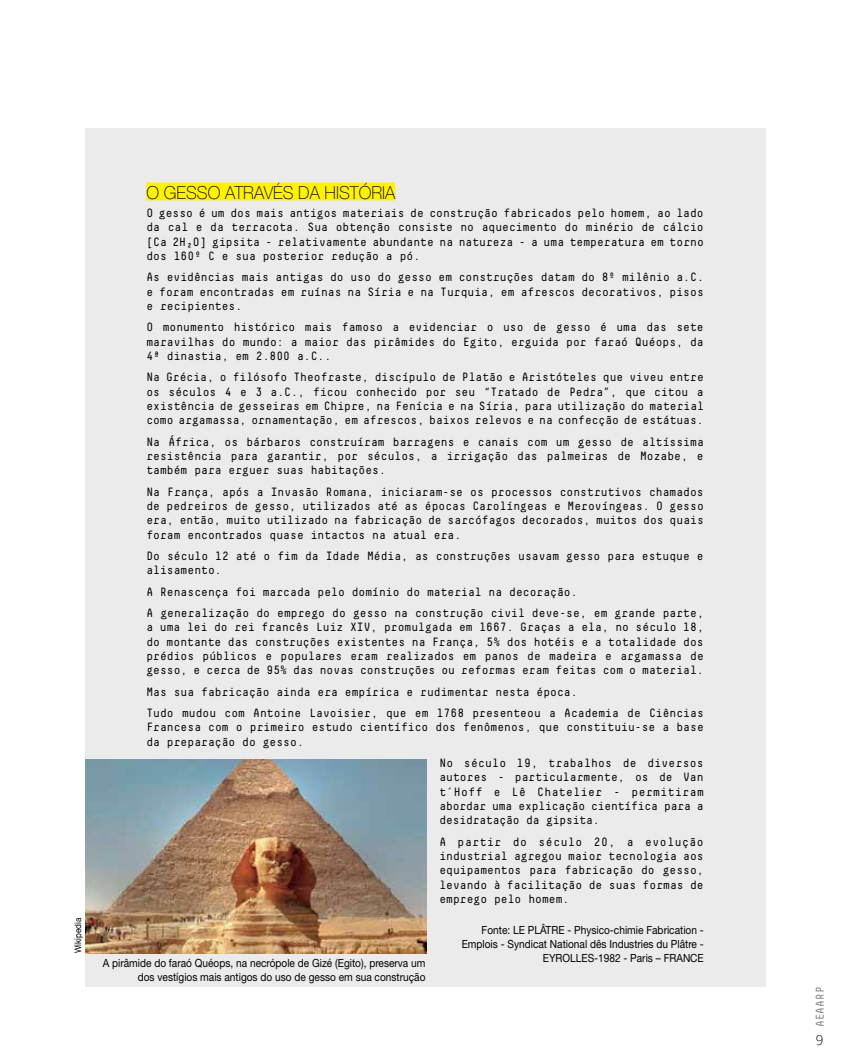
<style>
.page{position:relative;width:851px;height:1063px;background:#fff}
.page>*{position:absolute;margin:0;border:0;box-sizing:border-box;transform-origin:0 0}
.t1{font:100 18px "Helvetica Neue LT Std";color:#000;scale:.95 1}
.t2{font:300 13.5px "Open Sans";color:#000}
.t3{font:12px/14.4px "Decima Mono Pro";color:#000;text-align:justify;scale:.95 1}
.t4{font:11.25px/14px "Helvetica Neue LT Std";color:#000;text-align:right;scale:.9 1}
.t5{font:11.25px "Decima Mono Pro";color:#808285}
.t6{font:9px "Helvetica Neue LT Std";color:#000;scale:.9 1}
</style>
<div class="page">
<div style="left:85px;top:128px;width:680px;height:858px;background:#e6e7e8"></div>
<div style="left:146px;top:182px;width:249px;height:18px;background:#fff200"></div>
<img style="left:85px;top:760px;width:341px;height:193px">
<p class="t6" style="left:72px;top:953px;width:41px;rotate:-90deg">Wikipedia</p>
<h1 class="t1" style="left:146px;top:182px;width:263px">O GESSO ATRAVÉS DA HISTÓRIA</h1>
<p class="t3" style="left:146px;top:205px;width:588px">O gesso é um dos mais antigos materiais de construção fabricados pelo homem, ao lado da cal e da terracota. Sua obtenção consiste no aquecimento do minério de cálcio [Ca 2H₂O] gipsita - relativamente abundante na natureza - a uma temperatura em torno dos 160º C e sua posterior redução a pó.</p>
<p class="t3" style="left:146px;top:270px;width:588px">As evidências mais antigas do uso do gesso em construções datam do 8º milênio a.C. e foram encontradas em ruínas na Síria e na Turquia, em afrescos decorativos, pisos e recipientes.</p>
<p class="t3" style="left:146px;top:320px;width:588px">O monumento histórico mais famoso a evidenciar o uso de gesso é uma das sete maravilhas do mundo: a maior das pirâmides do Egito, erguida por faraó Quéops, da 4ª dinastia, em 2.800 a.C..</p>
<p class="t3" style="left:146px;top:370px;width:588px">Na Grécia, o filósofo Theofraste, discípulo de Platão e Aristóteles que viveu entre os séculos 4 e 3 a.C., ficou conhecido por seu “Tratado de Pedra”, que citou a existência de gesseiras em Chipre, na Fenícia e na Síria, para utilização do material como argamassa, ornamentação, em afrescos, baixos relevos e na confecção de estátuas.</p>
<p class="t3" style="left:146px;top:434px;width:588px">Na África, os bárbaros construíram barragens e canais com um gesso de altíssima resistência para garantir, por séculos, a irrigação das palmeiras de Mozabe, e também para erguer suas habitações.</p>
<p class="t3" style="left:146px;top:484px;width:588px">Na França, após a Invasão Romana, iniciaram-se os processos construtivos chamados de pedreiros de gesso, utilizados até as épocas Carolíngeas e Merovíngeas. O gesso era, então, muito utilizado na fabricação de sarcófagos decorados, muitos dos quais foram encontrados quase intactos na atual era.</p>
<p class="t3" style="left:146px;top:549px;width:588px">Do século 12 até o fim da Idade Média, as construções usavam gesso para estuque e alisamento.</p>
<p class="t3" style="left:146px;top:581px;width:588px;line-height:21.1px">A Renascença foi marcada pelo domínio do material na decoração.<br>A generalização do emprego do gesso na construção civil deve-se, em grande parte,</p>
<p class="t3" style="left:146px;top:620px;width:588px">a uma lei do rei francês Luiz XIV, promulgada em 1667. Graças a ela, no século 18, do montante das construções existentes na França, 5% dos hotéis e a totalidade dos prédios públicos e populares eram realizados em panos de madeira e argamassa de gesso, e cerca de 95% das novas construções ou reformas eram feitas com o material.</p>
<p class="t3" style="left:146px;top:681px;width:588px;line-height:21.1px">Mas sua fabricação ainda era empírica e rudimentar nesta época.<br>Tudo mudou com Antoine Lavoisier, que em 1768 presenteou a Academia de Ciências</p>
<p class="t3" style="left:146px;top:720px;width:588px">Francesa com o primeiro estudo científico dos fenômenos, que constituiu-se a base da preparação do gesso.</p>
<p class="t3" style="left:439px;top:755px;width:280px">No século 19, trabalhos de diversos autores - particularmente, os de Van t´Hoff e Lê Chatelier - permitiram abordar uma explicação científica para a desidratação da gipsita.</p>
<p class="t3" style="left:439px;top:834px;width:280px">A partir do século 20, a evolução industrial agregou maior tecnologia aos equipamentos para fabricação do gesso, levando à facilitação de suas formas de emprego pelo homem.</p>
<p class="t4" style="left:461px;top:923px;width:270px">Fonte: LE PLÂTRE - Physico-chimie Fabrication -<br>Emplois - Syndicat National dês Industries du Plâtre -<br>EYROLLES-1982 - Paris – FRANCE</p>
<p class="t4" style="left:103px;top:957px;width:360px;line-height:13.5px">A pirâmide do faraó Quéops, na necrópole de Gizé (Egito), preserva um dos vestígios mais antigos do uso de gesso em sua construção</p>
<p class="t5" style="left:813px;top:1027px;width:42px;rotate:-90deg">AEAARP</p>
<p class="t2" style="left:815px;top:1031px;width:9px">9</p>
</div>
